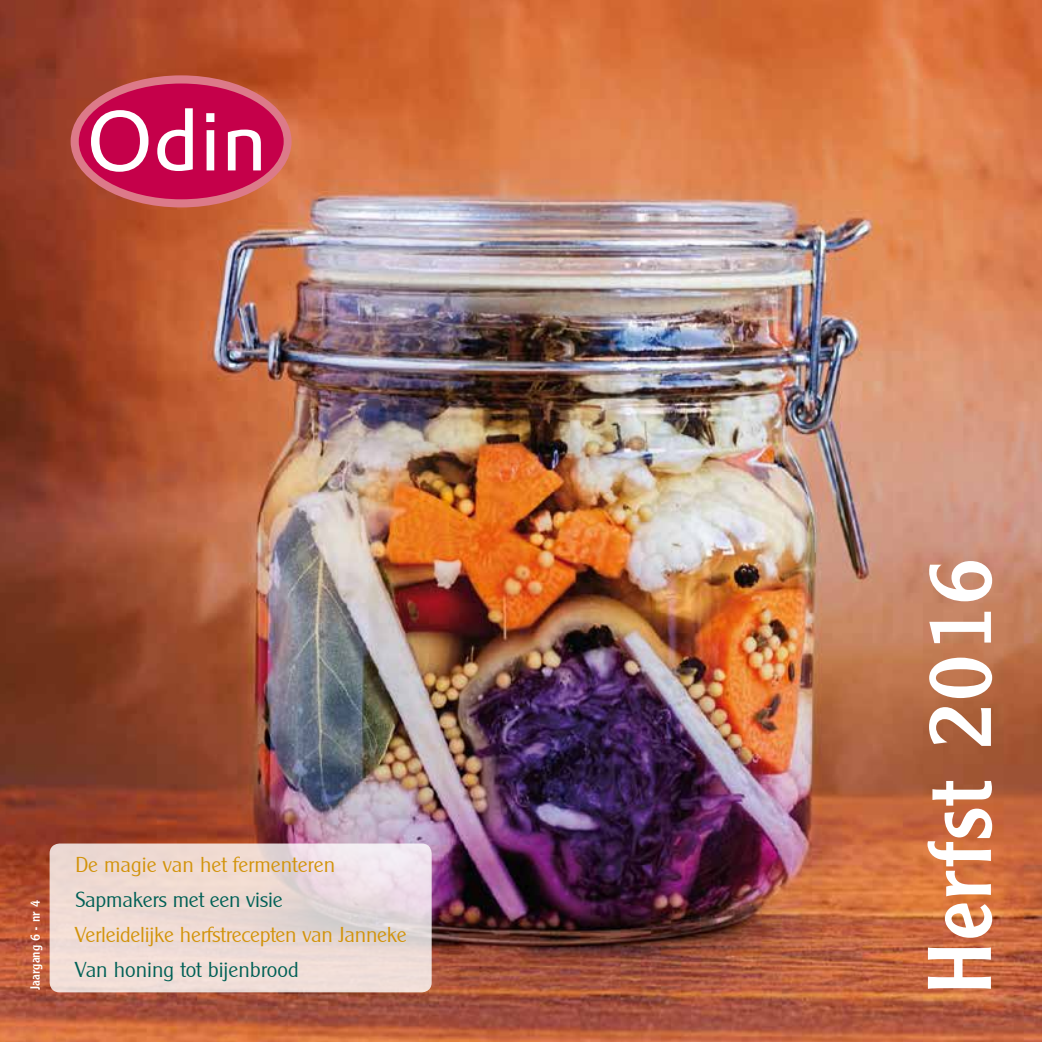
<style>
.page{position:relative;width:1042px;height:1042px;background:#fff}
.page>*{position:absolute;margin:0;border:0;box-sizing:border-box;transform-origin:0 0}
.t1{font:94.5px "Clearface Got T";letter-spacing:.01em;color:#fff}
.t2{font:300 21px "Cleargothic";letter-spacing:-.01em;color:#d2930a}
.t3{font:300 21px "Cleargothic";color:#006056}
.t4{font:14px "Clearface Got T";color:#fff}
</style>
<div class="page">
<img style="left:0;top:0;width:1042px;height:1042px">
<div style="left:71px;top:75px;width:221px;height:132px;background:#dc7a89;border-radius:50%"></div>
<div style="left:79px;top:84px;width:205px;height:115px;background:#c5004a;border-radius:50%"></div>
<svg style="left:91px;top:110px;width:57px;height:62px"></svg>
<svg style="left:157px;top:108px;width:36px;height:63px"></svg>
<svg style="left:206px;top:113px;width:8px;height:57px"></svg>
<svg style="left:228px;top:130px;width:33px;height:40px"></svg>
<svg style="left:50px;top:843px;width:382px;height:149px;fill:#efdbd5"></svg>
<p class="t4" style="left:27px;top:990px;width:91px;rotate:-90deg">Jaargang 6 - nr 4</p>
<p class="t2" style="left:75px;top:852px;width:261px">De magie van het fermenteren</p>
<p class="t3" style="left:75px;top:887px;width:209px">Sapmakers met een visie</p>
<p class="t2" style="left:75px;top:922px;width:333px">Verleidelijke herfstrecepten van Janneke</p>
<p class="t3" style="left:75px;top:957px;width:225px">Van honing tot bijenbrood</p>
<h1 class="t1" style="left:906px;top:995px;width:438px;rotate:-90deg">Herfst 2016</h1>
</div>
